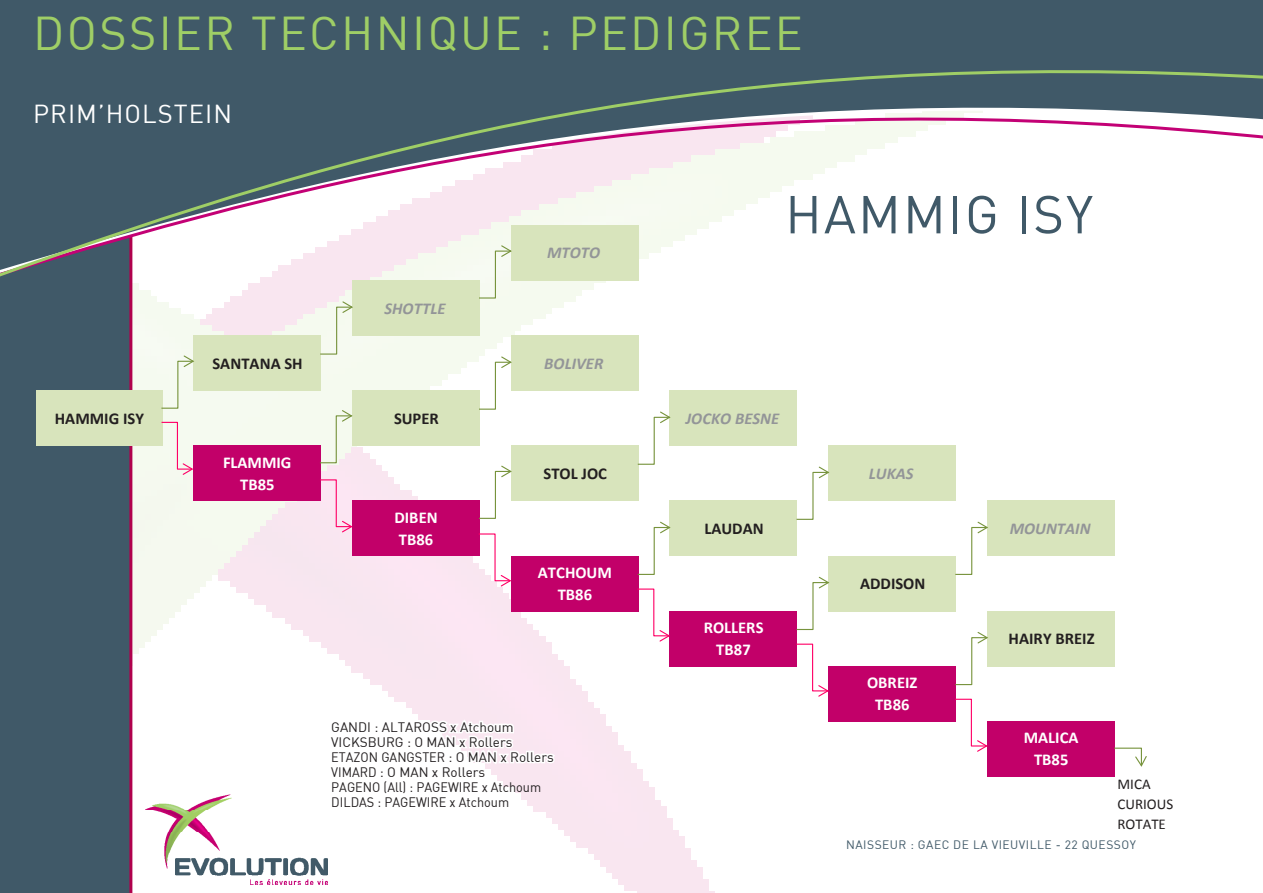
<style>
.page{position:relative;width:1263px;height:893px;background:#fff}
.page>*{position:absolute;margin:0;border:0;box-sizing:border-box;transform-origin:0 0}
.t1{font:52.5px "DIN";letter-spacing:.04em;color:#405968}
.t2{font:46.5px "DIN";letter-spacing:.05em;color:#9fce66}
.t3{font:25.5px "DIN";letter-spacing:.04em;color:#fff}
.t4{font:700 16.5px/21.8px "Calibri";letter-spacing:.005em;color:#fff;text-align:center}
.t5{font:700 16.5px "Calibri";color:#231f20}
.t6{font:italic 700 16.5px "Calibri";color:#939598}
.t7{font:15px/19.6px "Calibri";color:#231f20}
.t8{font:13.5px "DIN";color:#231f20;scale:.94 1}
.t9{font:13.5px "DIN";color:#231f20}
.t10{font:12px "DIN";letter-spacing:.04em;color:#405968}
</style>
<div class="page">
<img style="left:132px;top:283px;width:940px;height:610px">
<div style="left:0;top:0;width:131px;height:893px;background:#405968"></div>
<hr style="left:129px;top:0;width:3px;height:893px;background:#b0014d">
<div style="left:129px;top:0;width:1134px;height:45px;background:#405968"></div>
<svg style="left:0;top:45px;width:1263px;height:238px"></svg>
<img style="left:144px;top:789px;width:184px;height:96px">
<svg style="left:327px;top:714px;width:230px;height:71px"></svg>
<div style="left:511px;top:225px;width:128px;height:56px;background:#d8e4bc"></div>
<div style="left:352px;top:280px;width:128px;height:56px;background:#d8e4bc"></div>
<div style="left:193px;top:336px;width:128px;height:55px;background:#d8e4bc"></div>
<div style="left:511px;top:336px;width:128px;height:55px;background:#d8e4bc"></div>
<div style="left:36px;top:391px;width:126px;height:55px;background:#d8e4bc"></div>
<div style="left:352px;top:391px;width:128px;height:55px;background:#d8e4bc"></div>
<div style="left:669px;top:391px;width:128px;height:55px;background:#d8e4bc"></div>
<div style="left:193px;top:446px;width:128px;height:55px;background:#c20069"></div>
<div style="left:511px;top:446px;width:128px;height:55px;background:#d8e4bc"></div>
<div style="left:828px;top:446px;width:128px;height:55px;background:#d8e4bc"></div>
<div style="left:352px;top:501px;width:128px;height:55px;background:#c20069"></div>
<div style="left:669px;top:501px;width:128px;height:55px;background:#d8e4bc"></div>
<div style="left:987px;top:501px;width:128px;height:55px;background:#d8e4bc"></div>
<div style="left:511px;top:556px;width:128px;height:55px;background:#c20069"></div>
<div style="left:828px;top:556px;width:128px;height:55px;background:#d8e4bc"></div>
<div style="left:669px;top:611px;width:128px;height:55px;background:#c20069"></div>
<div style="left:987px;top:611px;width:128px;height:55px;background:#d8e4bc"></div>
<div style="left:828px;top:666px;width:128px;height:55px;background:#c20069"></div>
<div style="left:987px;top:721px;width:128px;height:55px;background:#c20069"></div>
<svg style="left:160px;top:421px;width:34px;height:55px"></svg>
<svg style="left:319px;top:479px;width:35px;height:54px;background:#f8cbe2"></svg>
<svg style="left:478px;top:533px;width:34px;height:54px"></svg>
<svg style="left:478px;top:465px;width:35px;height:54px"></svg>
<svg style="left:319px;top:409px;width:35px;height:55px"></svg>
<svg style="left:160px;top:354px;width:35px;height:55px"></svg>
<svg style="left:319px;top:300px;width:35px;height:55px"></svg>
<svg style="left:478px;top:244px;width:35px;height:55px"></svg>
<svg style="left:478px;top:355px;width:35px;height:55px"></svg>
<svg style="left:636px;top:588px;width:35px;height:55px"></svg>
<svg style="left:637px;top:521px;width:35px;height:54px"></svg>
<svg style="left:637px;top:411px;width:35px;height:54px"></svg>
<svg style="left:795px;top:466px;width:35px;height:54px"></svg>
<svg style="left:795px;top:643px;width:35px;height:55px"></svg>
<svg style="left:795px;top:576px;width:35px;height:55px"></svg>
<svg style="left:954px;top:521px;width:35px;height:54px"></svg>
<svg style="left:954px;top:698px;width:35px;height:55px"></svg>
<svg style="left:954px;top:631px;width:35px;height:55px"></svg>
<svg style="left:1114px;top:747px;width:33px;height:20px"></svg>
<p class="t2" style="left:33px;top:4px;width:771px">DOSSIER TECHNIQUE : PEDIGREE</p>
<p class="t3" style="left:33px;top:98px;width:200px">PRIM’HOLSTEIN</p>
<p class="t6" style="left:384px;top:298px;width:62px">SHOTTLE</p>
<p class="t6" style="left:547px;top:243px;width:55px">MTOTO</p>
<p class="t5" style="left:213px;top:353px;width:92px">SANTANA SH</p>
<p class="t6" style="left:544px;top:353px;width:61px">BOLIVER</p>
<p class="t1" style="left:785px;top:182px;width:309px">HAMMIG ISY</p>
<p class="t5" style="left:55px;top:408px;width:91px">HAMMIG ISY</p>
<p class="t5" style="left:394px;top:408px;width:46px">SUPER</p>
<p class="t6" style="left:686px;top:408px;width:95px">JOCKO BESNE</p>
<p class="t4" style="left:223px;top:452px;width:70px">FLAMMIG<br>TB85</p>
<p class="t5" style="left:544px;top:463px;width:65px">STOL JOC</p>
<p class="t6" style="left:869px;top:463px;width:46px">LUKAS</p>
<p class="t4" style="left:394px;top:507px;width:45px;text-align:left">DIBEN<br>TB86</p>
<p class="t5" style="left:704px;top:518px;width:61px">LAUDAN</p>
<p class="t6" style="left:1010px;top:518px;width:82px">MOUNTAIN</p>
<p class="t4" style="left:538px;top:562px;width:76px">ATCHOUM<br>TB86</p>
<p class="t5" style="left:860px;top:573px;width:67px">ADDISON</p>
<p class="t4" style="left:704px;top:617px;width:61px">ROLLERS<br>TB87</p>
<p class="t5" style="left:1008px;top:628px;width:88px">HAIRY BREIZ</p>
<p class="t4" style="left:867px;top:672px;width:52px">OBREIZ<br>TB86</p>
<p class="t4" style="left:1024px;top:727px;width:56px">MALICA<br>TB85</p>
<p class="t9" style="left:331px;top:718px;width:184px">GANDI : ALTAROSS x Atchoum</p>
<p class="t9" style="left:331px;top:733px;width:183px">VICKSBURG : O MAN x Rollers</p>
<p class="t8" style="left:331px;top:748px;width:238px">ETAZON GANGSTER : O MAN x Rollers</p>
<p class="t8" style="left:331px;top:763px;width:165px">VIMARD : O MAN x Rollers</p>
<p class="t8" style="left:331px;top:778px;width:225px">PAGENO (All) : PAGEWIRE x Atchoum</p>
<p class="t8" style="left:331px;top:793px;width:191px">DILDAS : PAGEWIRE x Atchoum</p>
<p class="t7" style="left:1117px;top:775px;width:57px">MICA<br>CURIOUS<br>ROTATE</p>
<p class="t10" style="left:846px;top:837px;width:291px">NAISSEUR : GAEC DE LA VIEUVILLE - 22 QUESSOY</p>
</div>
